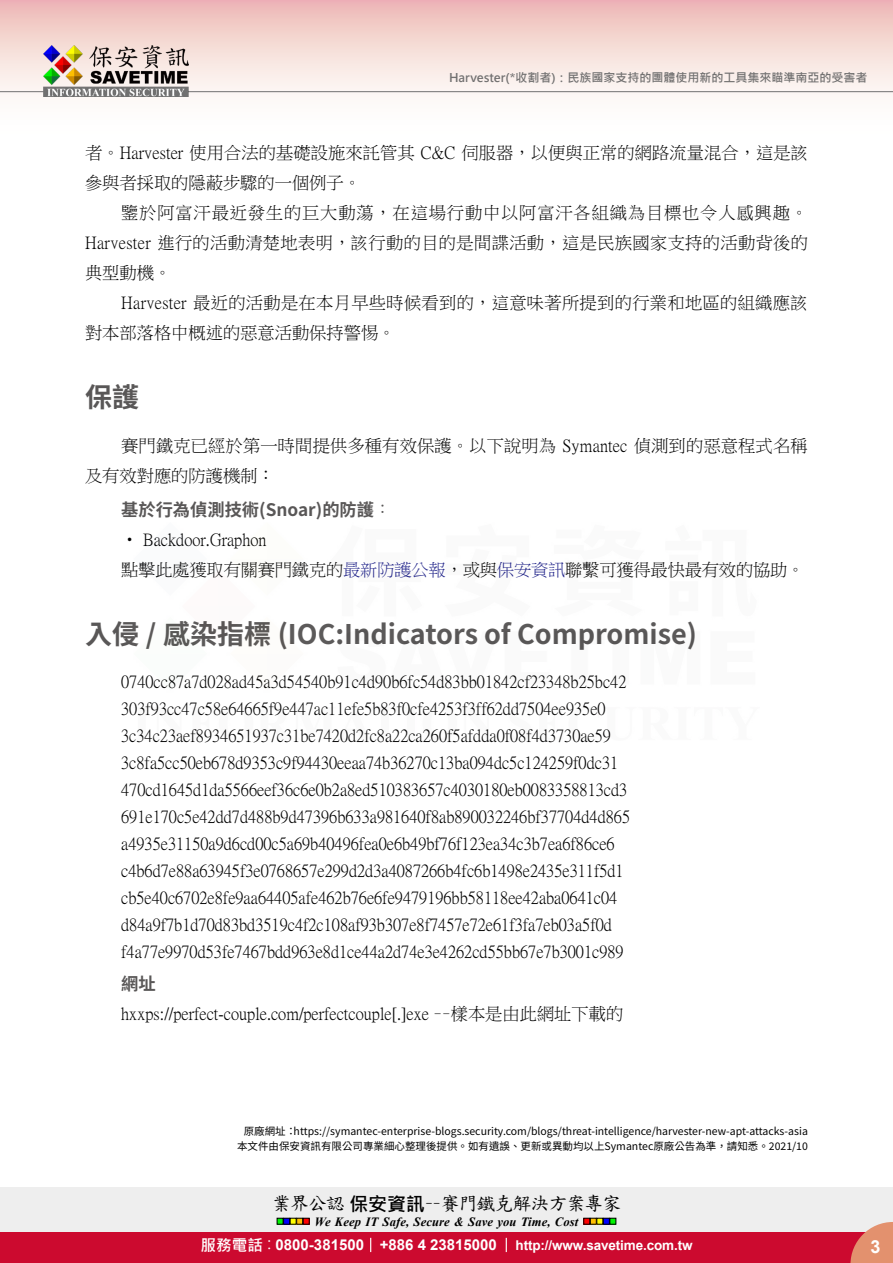
<style>
.page{position:relative;width:893px;height:1263px;background:#fff}
.page>*{position:absolute;margin:0;border:0;box-sizing:border-box;transform-origin:0 0}
.t1{font:700 27px "Source Han Sans TW";color:#595757}
.t2{font:18.9px "DF Kai Shu SB Estd BF";letter-spacing:-.05em;color:#000}
.t3{font:700 18px "Arial";color:#fff}
.t4{font:17.25px/27px "P Ming Li U";color:#000}
.t5{font:17.25px/30px "P Ming Li U";letter-spacing:.02em;color:#000}
.t6{font:700 17.25px "Source Han Sans TW";color:#595757}
.t7{font:700 13.5px "Arial";letter-spacing:-.01em;color:#fff}
.t8{font:italic 700 12.6px "Times New Roman";letter-spacing:.005em;color:#000}
.t9{font:700 12px "Microsoft Jheng Hei";color:#727171}
.t10{font:10.5px "Source Han Sans TW";color:#000}
.s1{font-family:"P Ming Li U";font-weight:400}
.s2{color:#1d2088}
.s3{font-family:"Microsoft Jheng Hei";font-weight:700}
.s4{font-family:"Microsoft Jheng Hei";font-size:15.6px}
.s5{font-family:"Microsoft Jheng Hei";font-weight:400;font-size:15.6px}
.s6{font-size:15px}
</style>
<div class="page">
<div style="left:0;top:0;width:893px;height:141px;background:linear-gradient(to bottom,#efc0bb,#fff)"></div>
<hr style="left:0;top:91px;width:893px;height:1px;background:#727171">
<div style="left:0;top:1187px;width:893px;height:49px;background:#eee"></div>
<img style="left:44px;top:46px;width:145px;height:51px">
<svg style="left:277px;top:1218px;width:32px;height:6px"></svg>
<svg style="left:584px;top:1218px;width:32px;height:6px"></svg>
<div style="left:0;top:1232px;width:893px;height:31px;background:#cc0a2f"></div>
<svg style="left:850px;top:1222px;width:43px;height:41px"></svg>
<svg style="left:370px;top:1238px;width:1px;height:14px"></svg>
<svg style="left:506px;top:1238px;width:1px;height:14px"></svg>
<p class="t9" style="left:449px;top:70px;width:420px">Harvester(*收割者)：民族國家支持的團體使用新的工具集來瞄準南亞的受害者</p>
<p class="t4" style="left:85px;top:138px;width:725px;line-height:30px">者。Harvester 使用合法的基礎設施來託管其 C&amp;C 伺服器，以便與正常的網路流量混合，這是該參與者採取的隱蔽步驟的一個例子。</p>
<p class="t4" style="left:85px;top:198px;width:725px;line-height:30px;text-align:justify;text-indent:36px">鑒於阿富汗最近發生的巨大動蕩，在這場行動中以阿富汗各組織為目標也令人感興趣。Harvester 進行的活動清楚地表明，該行動的目的是間諜活動，這是民族國家支持的活動背後的典型動機。</p>
<p class="t5" style="left:85px;top:288px;width:724px;text-indent:36px">Harvester 最近的活動是在本月早些時候看到的，這意味著所提到的行業和地區的組織應該對本部落格中概述的惡意活動保持警惕。</p>
<h1 class="t1" style="left:85px;top:382px;width:55px">保護</h1>
<p class="t4" style="left:85px;top:431px;width:724px;line-height:30px;text-indent:36px">賽門鐵克已經於第一時間提供多種有效保護。以下說明為 Symantec 偵測到的惡意程式名稱及有效對應的防護機制：</p>
<p class="t6" style="left:121px;top:500px;width:272px">基於行為偵測技術(Snoar)的防護<span class="s1">：</span></p>
<p class="t4" style="left:121px;top:525px;width:685px;line-height:30px">‧ Backdoor.Graphon<br>點擊此處獲取有關賽門鐵克的<span class="s2">最新防護公報</span>，或與<span class="s2">保安資訊</span>聯繫可獲得最快最有效的協助。</p>
<h1 class="t1" style="left:85px;top:619px;width:613px">入侵 / 感染指標 (IOC:Indicators of Compromise)</h1>
<p class="t4" style="left:121px;top:669px;width:510px">0740cc87a7d028ad45a3d54540b91c4d90b6fc54d83bb01842cf23348b25bc42<br>303f93cc47c58e64665f9e447ac11efe5b83f0cfe4253f3ff62dd7504ee935e0<br>3c34c23aef8934651937c31be7420d2fc8a22ca260f5afdda0f08f4d3730ae59<br>3c8fa5cc50eb678d9353c9f94430eeaa74b36270c13ba094dc5c124259f0dc31<br>470cd1645d1da5566eef36c6e0b2a8ed510383657c4030180eb0083358813cd3<br>691e170c5e42dd7d488b9d47396b633a981640f8ab890032246bf37704d4d865 a4935e31150a9d6cd00c5a69b40496fea0e6b49bf76f123ea34c3b7ea6f86ce6 c4b6d7e88a63945f3e0768657e299d2d3a4087266b4fc6b1498e2435e311f5d1 cb5e40c6702e8fe9aa64405afe462b76e6fe9479196bb58118ee42aba0641c04 d84a9f7b1d70d83bd3519c4f2c108af93b307e8f7457e72e61f3fa7eb03a5f0d f4a77e9970d53fe7467bdd963e8d1ce44a2d74e3e4262cd55bb67e7b3001c989</p>
<p class="t6" style="left:121px;top:974px;width:36px">網址</p>
<p class="t4" style="left:121px;top:1000px;width:504px">hxxps://perfect-couple.com/perfectcouple[.]exe －－樣本是由此網址下載的</p>
<p class="t10" style="left:244px;top:1125px;width:566px">原廠網址：https://symantec-enterprise-blogs.security.com/blogs/threat-intelligence/harvester-new-apt-attacks-asia</p>
<p class="t10" style="left:237px;top:1140px;width:572px">本文件由保安資訊有限公司專業細心整理後提供。如有遺誤、更新或異動均以上Symantec原廠公告為準，請知悉。2021/10</p>
<p class="t2" style="left:272px;top:1194px;width:351px">業界公認<span class="s3">保安資訊</span>－－賽門鐵克解決方案專家</p>
<p class="t8" style="left:315px;top:1212px;width:265px">We Keep IT Safe, Secure &amp; Save you Time, Cost</p>
<p class="t7" style="left:200px;top:1235px;width:494px"><span class="s4">服務電話</span><span class="s5">：</span><span class="s6">0800-381500 +886 4 23815000</span> http://www.savetime.com.tw</p>
<p class="t3" style="left:870px;top:1234px;width:12px">3</p>
</div>
